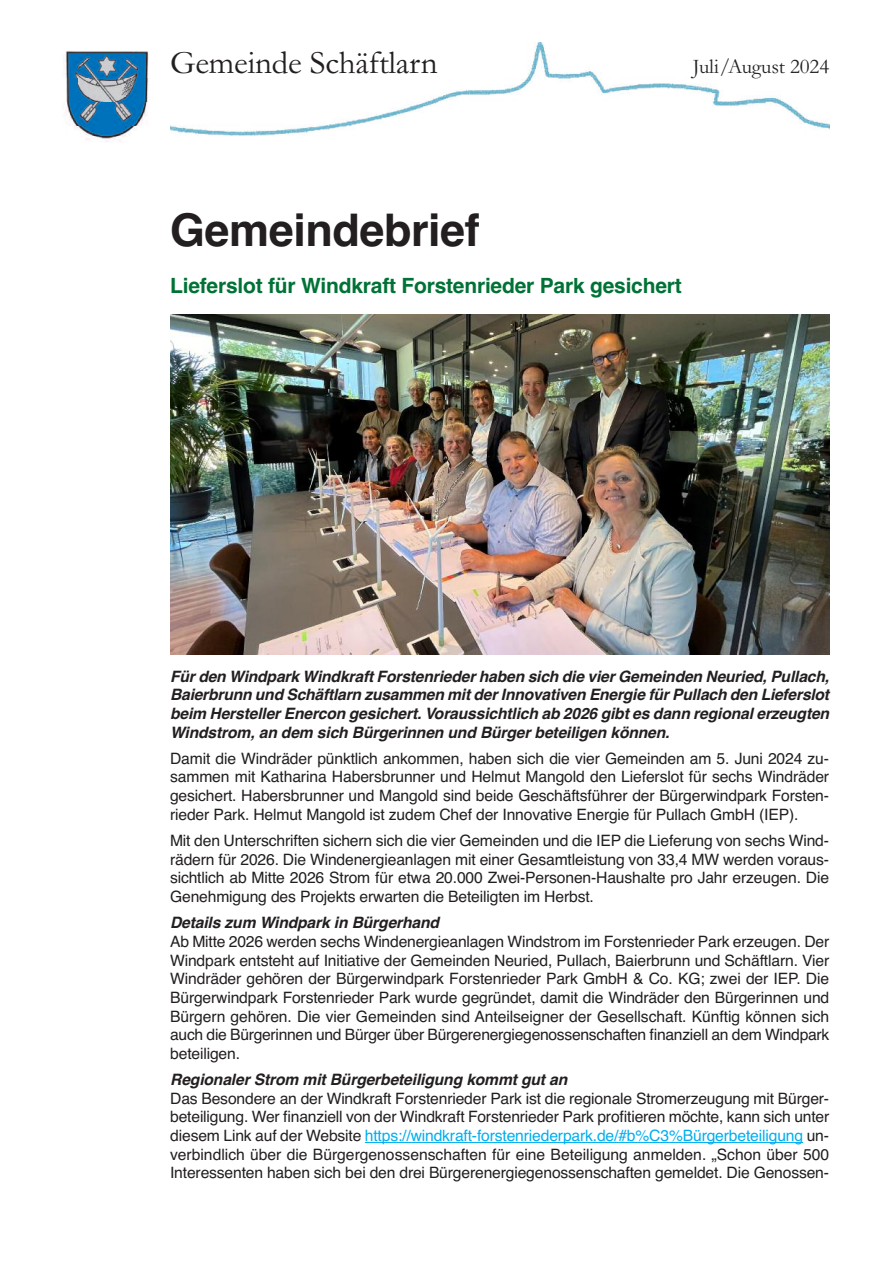
<style>
.page{position:relative;width:893px;height:1263px;background:#fff}
.page>*{position:absolute;margin:0;border:0;box-sizing:border-box;transform-origin:0 0}
.t1{font:700 45px "Helvetica";letter-spacing:-.01em;color:#231f20}
.t2{font:33px "Garamond";letter-spacing:-.005em;color:#231f20}
.t3{font:700 21px "Helvetica";letter-spacing:-.01em;color:#007236}
.t4{font:21px "Garamond";letter-spacing:-.005em;color:#231f20}
.t5{font:15.6px/18.8px "Helvetica";letter-spacing:-.01em;color:#231f20;text-align:justify}
.t6{font:italic 700 15.6px/18.8px "Helvetica";letter-spacing:-.01em;color:#231f20;text-align:justify}
.s1{color:#00aeef}
</style>
<div class="page">
<hr style="left:365px;top:1142px;width:438px;height:1px;background:#00aeef">
<img style="left:170px;top:43px;width:659px;height:92px">
<img style="left:66px;top:51px;width:82px;height:3px">
<img style="left:65px;top:54px;width:84px;height:88px">
<img style="left:170px;top:315px;width:474px;height:340px">
<img style="left:170px;top:315px;width:86px;height:39px">
<img style="left:170px;top:516px;width:86px;height:139px">
<img style="left:644px;top:315px;width:185px;height:340px">
<h2 class="t2" style="left:170px;top:42px;width:269px">Gemeinde Schäftlarn</h2>
<h3 class="t4" style="left:693px;top:53px;width:138px">Juli/August 2024</h3>
<h1 class="t1" style="left:170px;top:204px;width:311px">Gemeindebrief</h1>
<h3 class="t3" style="left:170px;top:274px;width:513px">Lieferslot für Windkraft Forstenrieder Park gesichert</h3>
<p class="t6" style="left:170px;top:667px;width:661px">Für den Windpark Windkraft Forstenrieder haben sich die vier Gemeinden Neuried, Pullach, Baierbrunn und Schäftlarn zusammen mit der Innovativen Energie für Pullach den Lieferslot beim Hersteller Enercon gesichert. Voraussichtlich ab 2026 gibt es dann regional erzeugten Windstrom, an dem sich Bürgerinnen und Bürger beteiligen können.</p>
<p class="t5" style="left:170px;top:749px;width:661px">Damit die Windräder pünktlich ankommen, haben sich die vier Gemeinden am 5. Juni 2024 zu&shy;sammen mit Katharina Habersbrunner und Helmut Mangold den Lieferslot für sechs Windräder gesichert. Habersbrunner und Mangold sind beide Geschäftsführer der Bürgerwindpark Forsten&shy;rieder Park. Helmut Mangold ist zudem Chef der Innovative Energie für Pullach GmbH (IEP).</p>
<p class="t5" style="left:170px;top:831px;width:661px">Mit den Unterschriften sichern sich die vier Gemeinden und die IEP die Lieferung von sechs Wind&shy;rädern für 2026. Die Windenergieanlagen mit einer Gesamtleistung von 33,4 MW werden voraus&shy;sichtlich ab Mitte 2026 Strom für etwa 20.000 Zwei-Personen-Haushalte pro Jahr erzeugen. Die Genehmigung des Projekts erwarten die Beteiligten im Herbst.</p>
<p class="t6" style="left:170px;top:913px;width:271px">Details zum Windpark in Bürgerhand</p>
<p class="t5" style="left:170px;top:932px;width:661px">Ab Mitte 2026 werden sechs Windenergieanlagen Windstrom im Forstenrieder Park erzeugen. Der Windpark entsteht auf Initiative der Gemeinden Neuried, Pullach, Baierbrunn und Schäftlarn. Vier Windräder gehören der Bürgerwindpark Forstenrieder Park GmbH &amp; Co. KG; zwei der IEP. Die Bürgerwindpark Forstenrieder Park wurde gegründet, damit die Windräder den Bürgerinnen und Bürgern gehören. Die vier Gemeinden sind Anteilseigner der Gesellschaft. Künftig können sich auch die Bürgerinnen und Bürger über Bürgerenergiegenossenschaften finanziell an dem Windpark beteiligen.</p>
<p class="t6" style="left:170px;top:1070px;width:399px">Regionaler Strom mit Bürgerbeteiligung kommt gut an</p>
<p class="t5" style="left:170px;top:1089px;width:661px">Das Besondere an der Windkraft Forstenrieder Park ist die regionale Stromerzeugung mit Bürger&shy;beteiligung. Wer finanziell von der Windkraft Forstenrieder Park profitieren möchte, kann sich unter diesem Link auf der Website <span class="s1">https://windkraft-forstenriederpark.de/#b%C3%Bürgerbeteiligung</span> un&shy;verbindlich über die Bürgergenossenschaften für eine Beteiligung anmelden. „Schon über 500<br>Interessenten haben sich bei den drei Bürgerenergiegenossenschaften gemeldet. Die Genossen-</p>
</div>
